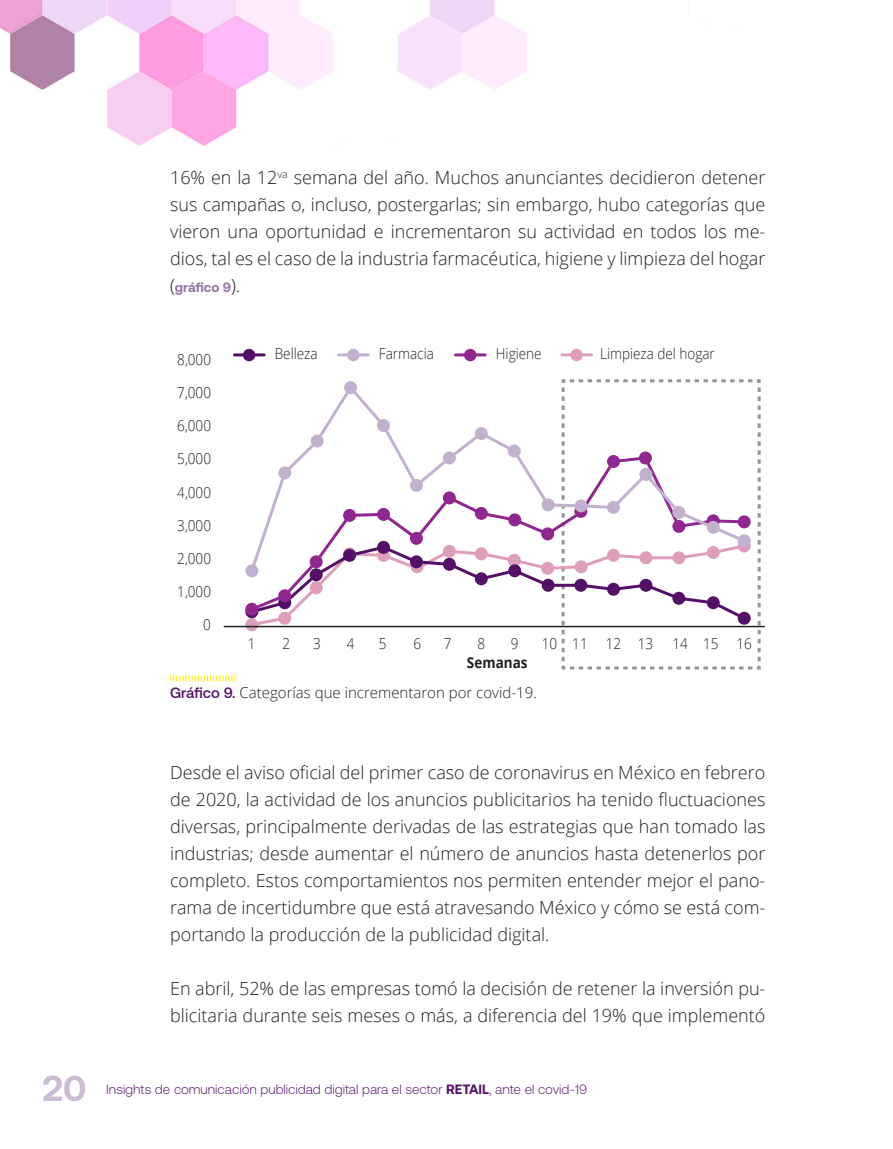
<style>
.page{position:relative;width:893px;height:1149px;background:#fff}
.page>*{position:absolute;margin:0;border:0;box-sizing:border-box;transform-origin:0 0}
.t1{font:700 36px "Aeonik";color:#cabcd5}
._01_Normal{font:300 18px/27px "Open Sans";color:#231f20;text-align:justify}
._02_Grafico{font:300 15px "Open Sans";color:#231f20;scale:.9 1}
._02_Grafico-2{font:300 15px "Open Sans";color:#231f20}
.t2{font:700 15px "Open Sans";color:#231f20;scale:.9 1}
.t3{font:300 13.5px "Aeonik";color:#540f67}
._01_Normal-2{font:700 13.5px "Aeonik";letter-spacing:-.005em;color:#9375a4}
.s1{font-family:"Open Sans";font-weight:300;font-size:18px;color:#231f20}
.s2{font-family:"Aeonik";font-weight:500;color:#540f67}
.s3{font-weight:700}
</style>
<div class="page">
<img style="left:0;top:0;width:527px;height:146px">
<svg style="left:170px;top:675px;width:66px;height:6px"></svg>
<svg style="left:245px;top:618px;width:13px;height:13px"></svg>
<hr style="left:224px;top:625px;width:541px;height:2px;background:#231f20">
<svg style="left:248px;top:379px;width:514px;height:291px"></svg>
<svg style="left:245px;top:602px;width:13px;height:13px"></svg>
<svg style="left:738px;top:515px;width:13px;height:13px"></svg>
<svg style="left:248px;top:574px;width:499px;height:39px"></svg>
<svg style="left:738px;top:534px;width:13px;height:13px"></svg>
<div style="left:245px;top:564px;width:13px;height:13px;background:#c2b1ce;border-radius:50%"></div>
<svg style="left:248px;top:382px;width:500px;height:192px"></svg>
<div style="left:570px;top:349px;width:13px;height:12px;background:#de9ebb;border-radius:50%"></div>
<hr style="left:562px;top:353px;width:30px;height:3px;background:#de9ebb">
<div style="left:243px;top:349px;width:12px;height:12px;background:#540f67;border-radius:50%"></div>
<hr style="left:234px;top:353px;width:30px;height:3px;background:#540f67">
<div style="left:347px;top:349px;width:13px;height:12px;background:#c2b1ce;border-radius:50%"></div>
<hr style="left:339px;top:353px;width:29px;height:3px;background:#c2b1ce">
<div style="left:464px;top:349px;width:12px;height:12px;background:#90268f;border-radius:50%"></div>
<hr style="left:455px;top:353px;width:30px;height:3px;background:#90268f">
<p class="_01_Normal" style="left:170px;top:164px;width:597px">16% en la 12<sup>va</sup> semana del año. Muchos anunciantes decidieron detener sus campañas o, incluso, postergarlas; sin embargo, hubo categorías que vieron una oportunidad e incrementaron su actividad en todos los me&shy;dios, tal es el caso de la industria farmacéutica, higiene y limpieza del hogar</p>
<p class="_01_Normal-2" style="left:170px;top:280px;width:72px"><span class="s1">(</span>gráfico 9<span class="s1">).</span></p>
<p class="_02_Grafico" style="left:177px;top:349px;width:39px">8,000</p>
<p class="_02_Grafico" style="left:177px;top:382px;width:39px">7,000</p>
<p class="_02_Grafico" style="left:177px;top:415px;width:39px">6,000</p>
<p class="_02_Grafico" style="left:177px;top:448px;width:39px">5,000</p>
<p class="_02_Grafico" style="left:177px;top:481px;width:39px">4,000</p>
<p class="_02_Grafico" style="left:177px;top:515px;width:39px">3,000</p>
<p class="_02_Grafico" style="left:177px;top:548px;width:39px">2,000</p>
<p class="_02_Grafico" style="left:177px;top:581px;width:39px">1,000</p>
<p class="_02_Grafico" style="left:203px;top:614px;width:10px">0</p>
<p class="_02_Grafico" style="left:275px;top:343px;width:49px">Belleza</p>
<p class="_02_Grafico" style="left:379px;top:343px;width:62px">Farmacia</p>
<p class="_02_Grafico" style="left:496px;top:343px;width:52px">Higiene</p>
<p class="_02_Grafico" style="left:600px;top:343px;width:129px">Limpieza del hogar</p>
<p class="_02_Grafico" style="left:248px;top:633px;width:10px">1</p>
<p class="_02_Grafico" style="left:283px;top:633px;width:10px">2</p>
<p class="_02_Grafico" style="left:313px;top:633px;width:10px">3</p>
<p class="_02_Grafico" style="left:347px;top:633px;width:10px">4</p>
<p class="_02_Grafico" style="left:379px;top:633px;width:10px">5</p>
<p class="_02_Grafico" style="left:413px;top:633px;width:10px">6</p>
<p class="_02_Grafico" style="left:444px;top:633px;width:10px">7</p>
<p class="_02_Grafico" style="left:477px;top:633px;width:10px">8</p>
<p class="_02_Grafico" style="left:511px;top:633px;width:10px">9</p>
<p class="_02_Grafico" style="left:542px;top:633px;width:125px">10 11 12 13</p>
<p class="_02_Grafico" style="left:672px;top:633px;width:90px">14 15 16</p>
<p class="t2" style="left:467px;top:651px;width:69px">Semanas</p>
<p class="_02_Grafico-2" style="left:170px;top:682px;width:368px"><span class="s2">Gráfico 9.</span> Categorías que incrementaron por covid-19.</p>
<p class="_01_Normal" style="left:170px;top:758px;width:597px">Desde el aviso oficial del primer caso de coronavirus en México en febrero de 2020, la actividad de los anuncios publicitarios ha tenido fluctuaciones diversas, principalmente derivadas de las estrategias que han tomado las industrias; desde aumentar el número de anuncios hasta detenerlos por completo. Estos comportamientos nos permiten entender mejor el pano&shy;rama de incertidumbre que está atravesando México y cómo se está com&shy;portando la producción de la publicidad digital.</p>
<p class="_01_Normal" style="left:170px;top:974px;width:597px">En abril, 52% de las empresas tomó la decisión de retener la inversión pu&shy;blicitaria durante seis meses o más, a diferencia del 19% que implementó</p>
<h1 class="t1" style="left:43px;top:1067px;width:45px">20</h1>
<p class="t3" style="left:106px;top:1081px;width:482px">Insights de comunicación publicidad digital para el sector <span class="s3">RETAIL</span>, ante el covid-19</p>
</div>
